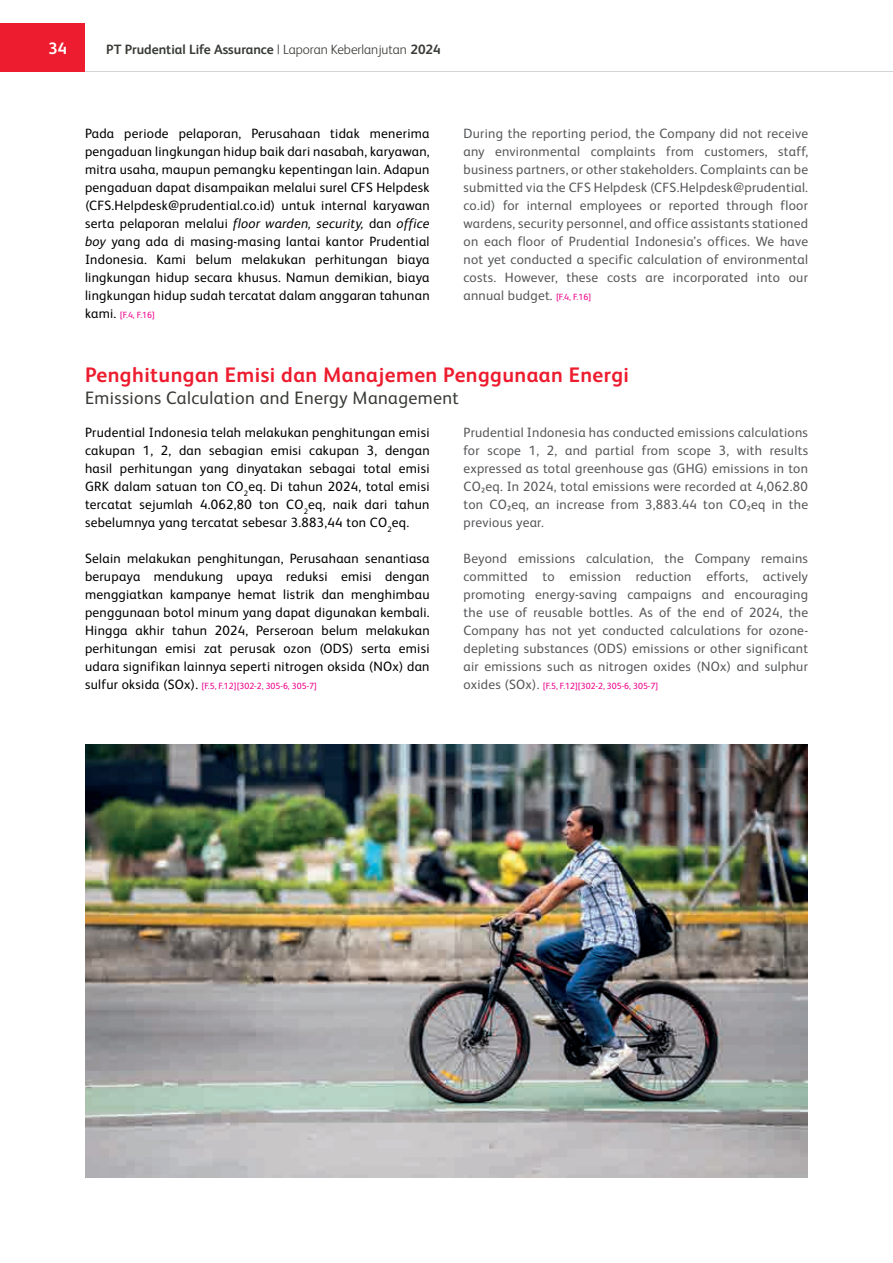
<style>
.page{position:relative;width:893px;height:1263px;background:#fff}
.page>*{position:absolute;margin:0;border:0;box-sizing:border-box;transform-origin:0 0}
.t1{font:700 21px "FS Albert Pro";letter-spacing:.02em;color:#ed1c2e}
.t2{font:18px "FS Albert Pro";letter-spacing:.02em;color:#383b36}
.t3{font:700 16.5px "FS Albert Pro";color:#fff}
.t4{font:13.5px/18px "FS Albert Pro";letter-spacing:.02em;color:#000;text-align:justify}
.t5{font:13.5px/18px "FS Albert Pro";letter-spacing:.02em;color:#57585a;text-align:justify}
.t6{font:700 13.5px "FS Albert Pro";color:#383b36}
.t7{font:9px "FS Albert Pro";color:#ed028c}
.s1{font-weight:300}
.s2{font-style:italic}
.s3{font-size:13.5px;color:#000}
.s4{font-weight:300;color:#4b4c4d}
.s5{font-size:9px;color:#ed028c}
.s6{font-size:13.5px;color:#57585a}
</style>
<div class="page">
<hr style="left:0;top:71px;width:893px;height:1px;background:#d2d5d7">
<div style="left:0;top:23px;width:85px;height:49px;background:#ed1c2e"></div>
<img style="left:85px;top:744px;width:723px;height:434px">
<p class="t3" style="left:48px;top:36px;width:20px">34</p>
<p class="t6" style="left:106px;top:40px;width:336px">PT Prudential Life Assurance <span class="s1">| Laporan Keberlanjutan</span> 2024</p>
<p class="t4" style="left:85px;top:123px;width:346px">Pada periode pelaporan, Perusahaan tidak menerima pengaduan lingkungan hidup baik dari nasabah, karyawan, mitra usaha, maupun pemangku kepentingan lain. Adapun pengaduan dapat disampaikan melalui surel CFS Helpdesk (CFS.Helpdesk@prudential.co.id) untuk internal karyawan serta pelaporan melalui <span class="s2">floor warden, security,</span> dan <span class="s2">office boy</span> yang ada di masing-masing lantai kantor Prudential Indonesia. Kami belum melakukan perhitungan biaya lingkungan hidup secara khusus. Namun demikian, biaya lingkungan hidup sudah tercatat dalam anggaran tahunan</p>
<p class="t7" style="left:85px;top:308px;width:71px"><span class="s3">kami.</span> [F.4, F.16]</p>
<p class="t5" style="left:463px;top:123px;width:346px">During the reporting period, the Company did not receive any environmental complaints from customers, staff, business partners, or other stakeholders. Complaints can be submitted via the CFS Helpdesk (CFS.Helpdesk@prudential. co.id) for internal employees or reported through floor wardens, security personnel, and office assistants stationed on each floor of Prudential Indonesia’s offices. We have not yet conducted a specific calculation of environmental costs. However, these costs are incorporated into our annual budget<span class="s4">.</span> <span class="s5">[F.4, F.16]</span></p>
<p class="t1" style="left:85px;top:360px;width:545px">Penghitungan Emisi dan Manajemen Penggunaan Energi</p>
<p class="t2" style="left:85px;top:385px;width:375px">Emissions Calculation and Energy Management</p>
<p class="t4" style="left:85px;top:422px;width:346px">Prudential Indonesia telah melakukan penghitungan emisi cakupan 1, 2, dan sebagian emisi cakupan 3, dengan hasil perhitungan yang dinyatakan sebagai total emisi GRK dalam satuan ton CO<sub>2</sub>eq. Di tahun 2024, total emisi tercatat sejumlah 4.062,80 ton CO<sub>2</sub>eq, naik dari tahun sebelumnya yang tercatat sebesar 3.883,44 ton CO<sub>2</sub>eq.</p>
<p class="t4" style="left:85px;top:548px;width:346px">Selain melakukan penghitungan, Perusahaan senantiasa berupaya mendukung upaya reduksi emisi dengan menggiatkan kampanye hemat listrik dan menghimbau penggunaan botol minum yang dapat digunakan kembali.<br>Hingga akhir tahun 2024, Perseroan belum melakukan perhitungan emisi zat perusak ozon (ODS) serta emisi udara signifikan lainnya seperti nitrogen oksida (NOx) dan</p>
<p class="t7" style="left:85px;top:680px;width:233px"><span class="s3">sulfur oksida (SOx).</span> [F.5, F.12][302-2, 305-6, 305-7]</p>
<p class="t5" style="left:463px;top:422px;width:346px">Prudential Indonesia has conducted emissions calculations for scope 1, 2, and partial from scope 3, with results expressed as total greenhouse gas (GHG) emissions in ton CO₂eq. In 2024, total emissions were recorded at 4,062.80 ton CO₂eq, an increase from 3,883.44 ton CO₂eq in the previous year.</p>
<p class="t5" style="left:463px;top:548px;width:346px">Beyond emissions calculation, the Company remains committed to emission reduction efforts, actively promoting energy-saving campaigns and encouraging the use of reusable bottles. As of the end of 2024, the Company has not yet conducted calculations for ozone&shy;depleting substances (ODS) emissions or other significant air emissions such as nitrogen oxides (NOx) and sulphur</p>
<p class="t7" style="left:463px;top:680px;width:196px"><span class="s6">oxides (SOx).</span> [F.5, F.12][302-2, 305-6, 305-7]</p>
</div>
